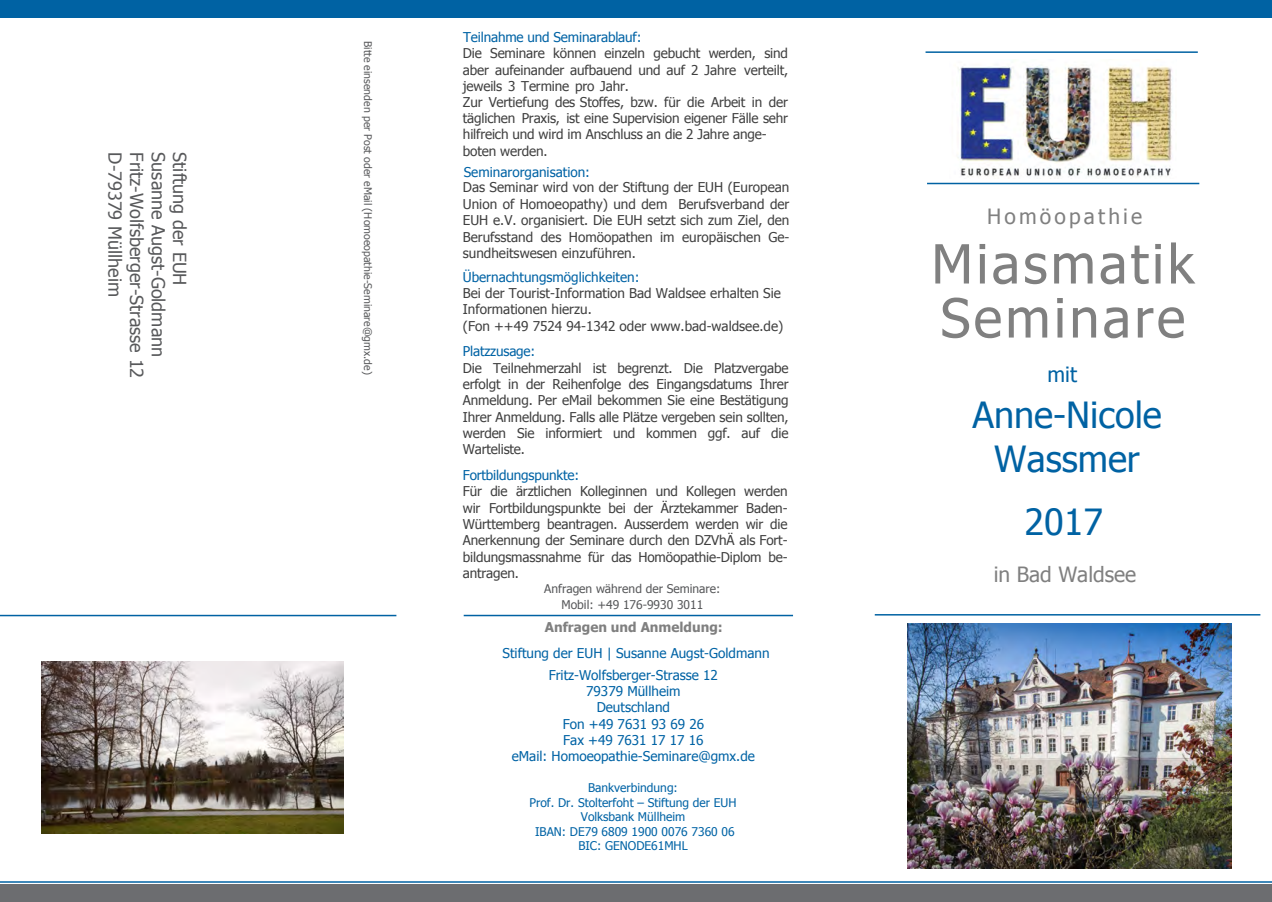
<style>
.page{position:relative;width:1272px;height:902px;background:#fff}
.page>*{position:absolute;margin:0;border:0;box-sizing:border-box;transform-origin:0 0}
.t1{font:54px/54px "Tahoma";letter-spacing:.06em;color:#808080}
.t2{font:36px/43.2px "Tahoma";color:#0062a3;text-align:center}
.t3{font:21px "Tahoma";color:#808080}
.t4{font:21px "Tahoma";letter-spacing:.15em;color:#808080}
.t5{font:21px "Tahoma";color:#0062a3}
.t6{font:18px/21.6px "Tahoma";color:#58595b}
.t7{font:13.5px/16.4px "Tahoma";letter-spacing:-.01em;color:#404040;text-align:justify}
.t8{font:13.5px/16.2px "Tahoma";color:#0063a5;text-align:center}
.t9{font:700 13.5px "Tahoma";color:#808080}
.t10{font:12px/14.4px "Tahoma";color:#0063a5;text-align:center}
.t11{font:12px/15.6px "Tahoma";color:#57585a;text-align:center}
.t12{font:10.5px "Tahoma";color:#58595b}
</style>
<div class="page">
<hr style="left:0;top:614px;width:396px;height:2px;background:#0062a3">
<div style="left:0;top:0;width:1271px;height:17px;background:#0062a3"></div>
<div style="left:0;top:884px;width:1271px;height:17px;background:#6c6d70"></div>
<hr style="left:0;top:881px;width:1271px;height:1px;background:#0062a3">
<hr style="left:874px;top:614px;width:386px;height:1px;background:#0062a3">
<hr style="left:925px;top:51px;width:272px;height:2px;background:#0062a3">
<hr style="left:927px;top:183px;width:272px;height:1px;background:#0062a3">
<hr style="left:463px;top:614px;width:330px;height:2px;background:#0062a3">
<img style="left:957px;top:66px;width:216px;height:111px">
<img style="left:907px;top:623px;width:324px;height:245px">
<img style="left:41px;top:661px;width:303px;height:172px">
<h3 class="t6" style="left:191px;top:152px;width:206px;rotate:90deg">Stiftung der EUH<br>Susanne Augst-Goldmann</h3>
<h3 class="t6" style="left:127px;top:152px;width:146px;rotate:90deg">D-79379 Müllheim</h3>
<h3 class="t6" style="left:148px;top:152px;width:227px;rotate:90deg">Fritz-Wolfsberger-Strasse 12</h3>
<p class="t12" style="left:375px;top:41px;width:335px;rotate:90deg">Bitte einsenden per Post oder eMail (Homoeopathie-Seminare@gmx.de)</p>
<p class="t8" style="left:463px;top:29px;width:180px">Teilnahme und Seminarablauf:</p>
<p class="t7" style="left:463px;top:45px;width:327px;text-align:left">Die Seminare können einzeln gebucht werden, sind aber aufeinander aufbauend und auf 2 Jahre verteilt, jeweils 3 Termine pro Jahr.<br>Zur Vertiefung des Stoffes, bzw. für die Arbeit in der täglichen Praxis, ist eine Supervision eigener Fälle sehr hilfreich und wird im Anschluss an die 2 Jahre ange&shy;boten werden.</p>
<p class="t8" style="left:464px;top:163px;width:128px">Seminarorganisation:</p>
<p class="t7" style="left:463px;top:179px;width:328px">Das Seminar wird von der Stiftung der EUH (European Union of Homoeopathy) und dem Berufsverband der EUH e.V. organisiert. Die EUH setzt sich zum Ziel, den Berufsstand des Homöopathen im europäischen Ge&shy;sundheitswesen einzuführen.</p>
<p class="t8" style="left:463px;top:268px;width:178px">Übernachtungsmöglichkeiten:</p>
<p class="t7" style="left:463px;top:284px;width:322px;text-align:left">Bei der Tourist-Information Bad Waldsee erhalten Sie<br>Informationen hierzu.<br>(Fon ++49 7524 94-1342 oder www.bad-waldsee.de)</p>
<p class="t8" style="left:463px;top:342px;width:74px">Platzzusage:</p>
<p class="t7" style="left:463px;top:359px;width:327px">Die Teilnehmerzahl ist begrenzt. Die Platzvergabe erfolgt in der Reihenfolge des Eingangsdatums Ihrer Anmeldung. Per eMail bekommen Sie eine Bestätigung Ihrer Anmeldung. Falls alle Plätze vergeben sein sollten, werden Sie informiert und kommen ggf. auf die Warteliste.</p>
<p class="t8" style="left:463px;top:466px;width:118px">Fortbildungspunkte:</p>
<p class="t7" style="left:463px;top:482px;width:326px">Für die ärztlichen Kolleginnen und Kollegen werden wir Fortbildungspunkte bei der Ärztekammer Baden-Württemberg beantragen. Ausserdem werden wir die Anerkennung der Seminare durch den DZVhÄ als Fort&shy;bildungsmassnahme für das Homöopathie-Diplom be&shy;antragen.</p>
<p class="t11" style="left:544px;top:580px;width:178px">Anfragen während der Seminare:<br>Mobil: +49 176-9930 3011</p>
<p class="t9" style="left:545px;top:617px;width:179px">Anfragen und Anmeldung:</p>
<p class="t8" style="left:502px;top:641px;width:268px;line-height:22.2px">Stiftung der EUH | Susanne Augst-Goldmann<br>Fritz-Wolfsberger-Strasse 12</p>
<p class="t8" style="left:512px;top:682px;width:245px">79379 Müllheim<br>Deutschland<br>Fon +49 7631 93 69 26<br>Fax +49 7631 17 17 16<br>eMail: Homoeopathie-Seminare@gmx.de</p>
<p class="t10" style="left:529px;top:780px;width:208px">Bankverbindung:<br>Prof. Dr. Stolterfoht – Stiftung der EUH<br>Volksbank Müllheim<br>IBAN: DE79 6809 1900 0076 7360 06<br>BIC: GENODE61MHL</p>
<h3 class="t4" style="left:987px;top:202px;width:156px">Homöopathie</h3>
<h1 class="t1" style="left:931px;top:234px;width:264px">Miasmatik<br>Seminare</h1>
<h3 class="t5" style="left:1047px;top:360px;width:31px">mit</h3>
<h2 class="t2" style="left:972px;top:392px;width:191px">Anne-Nicole<br>Wassmer</h2>
<h2 class="t2" style="left:1024px;top:499px;width:80px">2017</h2>
<h3 class="t3" style="left:993px;top:560px;width:144px">in Bad Waldsee</h3>
</div>
